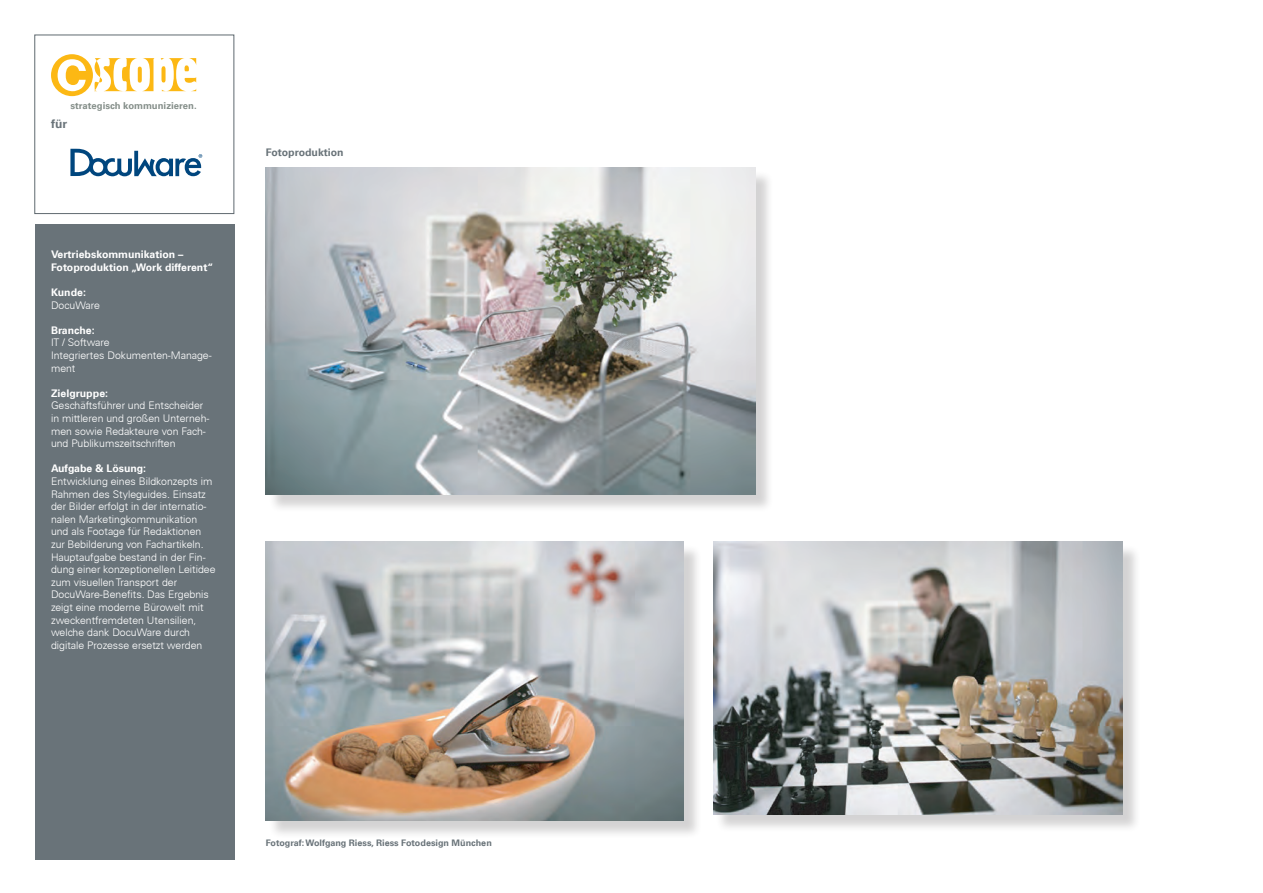
<style>
.page{position:relative;width:1263px;height:893px;background:#fff}
.page>*{position:absolute;margin:0;border:0;box-sizing:border-box;transform-origin:0 0}
.t1{font:700 12px "Univers S";color:#697379}
.t2{font:300 10.5px/12.6px "Univers S";color:#fff}
.t3{font:700 10.5px/12.6px "Univers S";color:#fff}
.t4{font:700 10.5px "Univers S";color:#697379}
.t5{font:700 9.45px "Univers S";color:#848e89}
.t6{font:700 9px "Univers S";color:#697379}
</style>
<div class="page">
<div style="left:34px;top:35px;width:200px;height:179px;border:1px solid #5f696f"></div>
<div style="left:35px;top:224px;width:200px;height:636px;background:#697379"></div>
<svg style="left:51px;top:54px;width:145px;height:42px"></svg>
<svg style="left:70px;top:149px;width:132px;height:27px"></svg>
<div style="left:268px;top:170px;width:512px;height:349px;background:#231f20;opacity:.2"></div>
<img style="left:266px;top:168px;width:489px;height:326px">
<div style="left:268px;top:544px;width:441px;height:301px;background:#231f20;opacity:.2"></div>
<img style="left:266px;top:542px;width:417px;height:278px">
<div style="left:716px;top:544px;width:432px;height:295px;background:#231f20;opacity:.2"></div>
<img style="left:713px;top:542px;width:409px;height:272px">
<p class="t5" style="left:70px;top:100px;width:128px">strategisch kommunizieren.</p>
<p class="t1" style="left:51px;top:117px;width:17px">für</p>
<p class="t3" style="left:51px;top:248px;width:164px">Vertriebskommunikation –<br>Fotoproduktion „Work different“</p>
<p class="t3" style="left:51px;top:286px;width:37px">Kunde:</p>
<p class="t2" style="left:51px;top:299px;width:50px">DocuWare</p>
<p class="t3" style="left:51px;top:324px;width:45px">Branche:</p>
<p class="t2" style="left:51px;top:336px;width:162px">IT / Software<br>Integriertes Dokumenten-Manage&shy;ment</p>
<p class="t3" style="left:51px;top:387px;width:59px">Zielgruppe:</p>
<p class="t2" style="left:51px;top:399px;width:160px">Geschäftsführer und Entscheider in mittleren und großen Unterneh&shy;men sowie Redakteure von Fach&shy;und Publikumszeitschriften</p>
<p class="t3" style="left:51px;top:462px;width:97px">Aufgabe &amp; Lösung:</p>
<p class="t2" style="left:51px;top:475px;width:166px">Entwicklung eines Bildkonzepts im Rahmen des Styleguides. Einsatz der Bilder erfolgt in der internatio&shy;nalen Marketingkommunikation und als Footage für Redaktionen zur Bebilderung von Fachartikeln.<br>Hauptaufgabe bestand in der Fin&shy;dung einer konzeptionellen Leitidee zum visuellen Transport der DocuWare-Benefits. Das Ergebnis zeigt eine moderne Bürowelt mit zweckentfremdeten Utensilien, welche dank DocuWare durch digitale Prozesse ersetzt werden</p>
<p class="t4" style="left:266px;top:146px;width:79px">Fotoproduktion</p>
<p class="t6" style="left:266px;top:837px;width:227px">Fotograf: Wolfgang Riess, Riess Fotodesign München</p>
</div>
